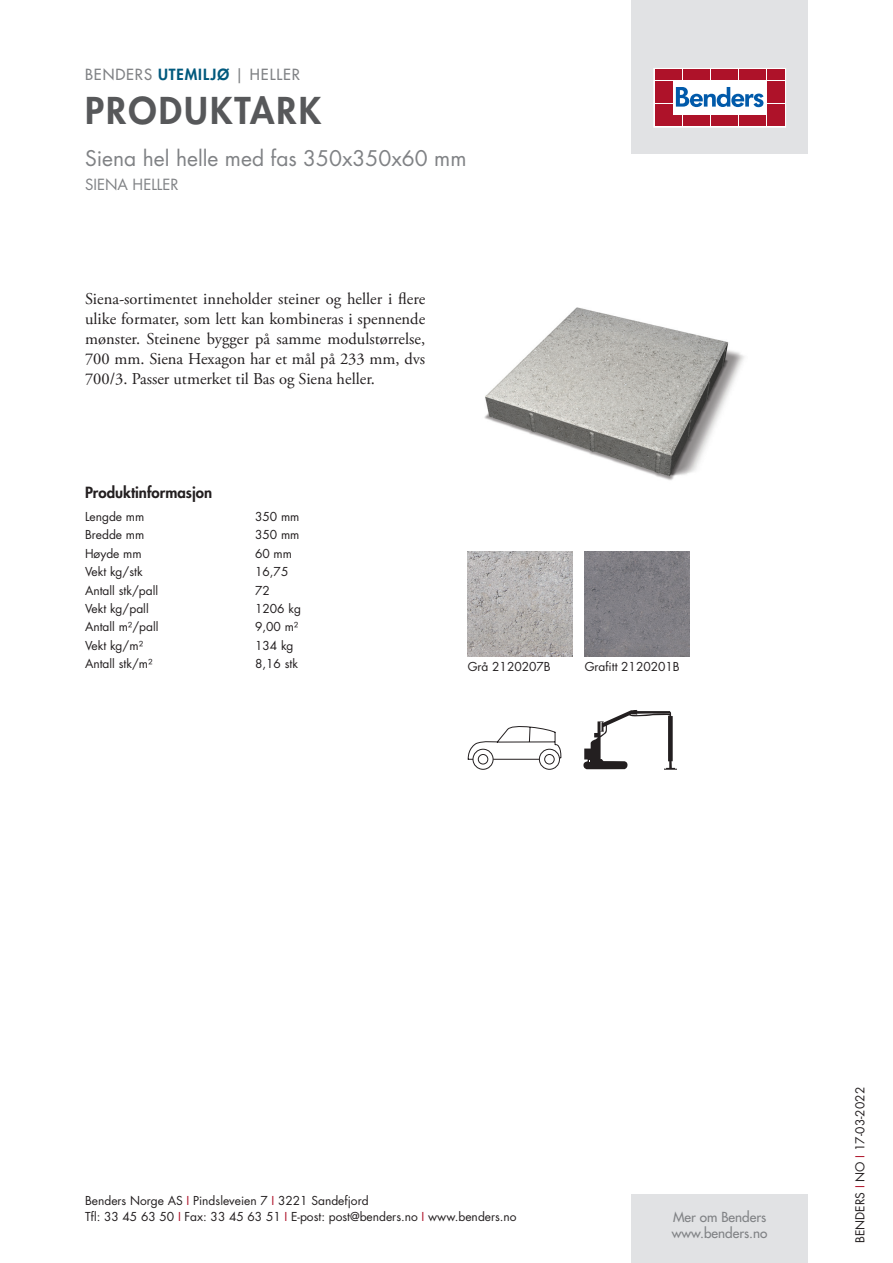
<style>
.page{position:relative;width:893px;height:1263px;background:#fff}
.page>*{position:absolute;margin:0;border:0;box-sizing:border-box;transform-origin:0 0}
.t1{font:800 36px "Futura Std";letter-spacing:.06em;color:#57585a}
.t2{font:21px "Futura Std";color:#808285}
.t3{font:16.5px/19.8px "Adobe Garamond Pro";color:#231f20;text-align:justify}
.t4{font:500 15px "Futura Std";letter-spacing:.06em;color:#808285}
.t5{font:800 15px "Futura Std";color:#231f20}
.t6{font:15px "Futura Std";color:#808285}
.t7{font:500 13.5px/16.2px "Futura Std";color:#808285}
.t8{font:12px/16.5px "Futura Std";color:#231f20}
.s1{font-weight:800;color:#00597d}
.s2{color:#ae1229}
</style>
<div class="page">
<div style="left:631px;top:0;width:177px;height:153px;background:#e1e2e4"></div>
<div style="left:631px;top:1195px;width:177px;height:68px;background:#e1e2e4"></div>
<svg style="left:656px;top:70px;width:128px;height:55px;background:#ebc6cb"></svg>
<div style="left:654px;top:68px;width:132px;height:59px;border:1px solid #fff"></div>
<div style="left:655px;top:70px;width:8px;height:10px;background:#ae1229"></div>
<div style="left:664px;top:70px;width:8px;height:10px;background:#ae1229"></div>
<div style="left:655px;top:81px;width:8px;height:10px;background:#ae1229"></div>
<div style="left:664px;top:81px;width:8px;height:10px;background:#ae1229"></div>
<div style="left:655px;top:93px;width:8px;height:10px;background:#ae1229"></div>
<div style="left:664px;top:93px;width:8px;height:10px;background:#ae1229"></div>
<div style="left:655px;top:104px;width:8px;height:11px;background:#ae1229"></div>
<div style="left:664px;top:104px;width:8px;height:11px;background:#ae1229"></div>
<div style="left:655px;top:116px;width:8px;height:10px;background:#ae1229"></div>
<div style="left:664px;top:116px;width:8px;height:10px;background:#ae1229"></div>
<div style="left:674px;top:70px;width:8px;height:10px;background:#ae1229"></div>
<div style="left:683px;top:70px;width:8px;height:10px;background:#ae1229"></div>
<div style="left:692px;top:70px;width:8px;height:10px;background:#ae1229"></div>
<div style="left:702px;top:70px;width:8px;height:10px;background:#ae1229"></div>
<div style="left:711px;top:70px;width:8px;height:10px;background:#ae1229"></div>
<div style="left:720px;top:70px;width:8px;height:10px;background:#ae1229"></div>
<div style="left:730px;top:70px;width:8px;height:10px;background:#ae1229"></div>
<div style="left:739px;top:70px;width:8px;height:10px;background:#ae1229"></div>
<div style="left:748px;top:70px;width:8px;height:10px;background:#ae1229"></div>
<div style="left:758px;top:70px;width:8px;height:10px;background:#ae1229"></div>
<div style="left:674px;top:116px;width:8px;height:10px;background:#ae1229"></div>
<div style="left:683px;top:116px;width:8px;height:10px;background:#ae1229"></div>
<div style="left:692px;top:116px;width:8px;height:10px;background:#ae1229"></div>
<div style="left:702px;top:116px;width:8px;height:10px;background:#ae1229"></div>
<div style="left:711px;top:116px;width:8px;height:10px;background:#ae1229"></div>
<div style="left:720px;top:116px;width:8px;height:10px;background:#ae1229"></div>
<div style="left:730px;top:116px;width:8px;height:10px;background:#ae1229"></div>
<div style="left:739px;top:116px;width:8px;height:10px;background:#ae1229"></div>
<div style="left:748px;top:116px;width:8px;height:10px;background:#ae1229"></div>
<div style="left:758px;top:116px;width:8px;height:10px;background:#ae1229"></div>
<div style="left:767px;top:70px;width:8px;height:10px;background:#ae1229"></div>
<div style="left:776px;top:70px;width:8px;height:10px;background:#ae1229"></div>
<div style="left:767px;top:81px;width:8px;height:10px;background:#ae1229"></div>
<div style="left:776px;top:81px;width:8px;height:10px;background:#ae1229"></div>
<div style="left:767px;top:93px;width:8px;height:10px;background:#ae1229"></div>
<div style="left:776px;top:93px;width:8px;height:10px;background:#ae1229"></div>
<div style="left:767px;top:104px;width:8px;height:11px;background:#ae1229"></div>
<div style="left:776px;top:104px;width:8px;height:11px;background:#ae1229"></div>
<div style="left:767px;top:116px;width:8px;height:10px;background:#ae1229"></div>
<div style="left:776px;top:116px;width:8px;height:10px;background:#ae1229"></div>
<svg style="left:676px;top:87px;width:87px;height:20px;background:#8ab3d7"></svg>
<img style="left:484px;top:307px;width:260px;height:173px">
<img style="left:468px;top:552px;width:105px;height:105px">
<img style="left:585px;top:552px;width:105px;height:105px">
<div style="left:473px;top:749px;width:20px;height:21px;border:1px solid #231f20;border-radius:50%"></div>
<div style="left:539px;top:749px;width:21px;height:21px;border:1px solid #231f20;border-radius:50%"></div>
<svg style="left:468px;top:726px;width:93px;height:39px"></svg>
<svg style="left:583px;top:710px;width:94px;height:60px"></svg>
<p class="t4" style="left:85px;top:65px;width:216px">BENDERS <span class="s1">UTEMILJØ</span> | HELLER</p>
<h1 class="t1" style="left:85px;top:87px;width:238px">PRODUKTARK</h1>
<h2 class="t2" style="left:85px;top:144px;width:383px">Siena hel helle med fas 350x350x60 mm</h2>
<p class="t6" style="left:85px;top:175px;width:95px">SIENA HELLER</p>
<p class="t3" style="left:85px;top:290px;width:342px">Siena-sortimentet inneholder steiner og heller i flere ulike formater, som lett kan kombineras i spennende mønster. Steinene bygger på samme modulstørrelse, 700 mm. Siena Hexagon har et mål på 233 mm, dvs 700/3. Passer utmerket til Bas og Siena heller.</p>
<p class="t5" style="left:85px;top:483px;width:129px">Produktinformasjon</p>
<p class="t8" style="left:85px;top:508px;width:61px">Lengde mm</p>
<p class="t8" style="left:255px;top:508px;width:46px">350 mm</p>
<p class="t8" style="left:85px;top:527px;width:61px">Bredde mm</p>
<p class="t8" style="left:255px;top:527px;width:46px">350 mm</p>
<p class="t8" style="left:85px;top:545px;width:58px">Høyde mm</p>
<p class="t8" style="left:255px;top:545px;width:38px">60 mm</p>
<p class="t8" style="left:85px;top:563px;width:59px">Vekt kg/stk</p>
<p class="t8" style="left:255px;top:563px;width:35px">16,75</p>
<p class="t8" style="left:85px;top:582px;width:75px">Antall stk/pall</p>
<p class="t8" style="left:255px;top:582px;width:16px">72</p>
<p class="t8" style="left:85px;top:600px;width:65px">Vekt kg/pall</p>
<p class="t8" style="left:255px;top:600px;width:47px">1206 kg</p>
<p class="t8" style="left:85px;top:619px;width:75px">Antall m²/pall</p>
<p class="t8" style="left:255px;top:619px;width:45px">9,00 m²</p>
<p class="t8" style="left:85px;top:637px;width:60px">Vekt kg/m²</p>
<p class="t8" style="left:255px;top:637px;width:40px">134 kg</p>
<p class="t8" style="left:85px;top:656px;width:69px">Antall stk/m²</p>
<p class="t8" style="left:255px;top:656px;width:44px">8,16 stk</p>
<p class="t8" style="left:468px;top:659px;width:85px">Grå 2120207B</p>
<p class="t8" style="left:585px;top:659px;width:97px">Grafitt 2120201B</p>
<p class="t8" style="left:85px;top:1192px;width:433px">Benders Norge AS <span class="s2">I</span> Pindsleveien 7 <span class="s2">I</span> 3221 Sandefjord<br>Tfl: 33 45 63 50 <span class="s2">I</span> Fax: 33 45 63 51 <span class="s2">I</span> E-post: post@benders.no <span class="s2">I</span> www.benders.no</p>
<p class="t7" style="left:672px;top:1209px;width:97px">Mer om Benders www.benders.no</p>
<p class="t8" style="left:852px;top:1243px;width:157px;rotate:-90deg">BENDERS <span class="s2">I</span> NO <span class="s2">I</span> 17-03-2022</p>
</div>
